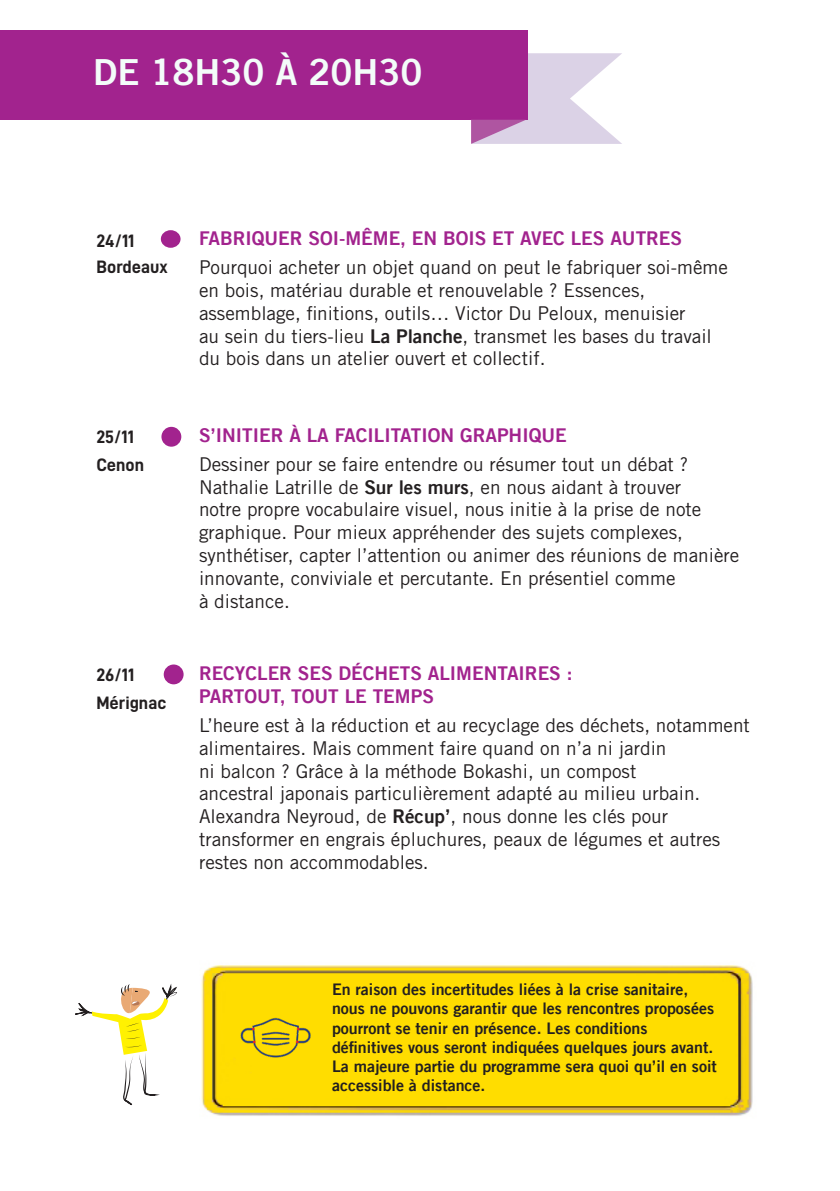
<style>
.page{position:relative;width:840px;height:1191px;background:#fff}
.page>*{position:absolute;margin:0;border:0;box-sizing:border-box;transform-origin:0 0}
.t1{font:36px "Trade Gothic LT Bold Two";color:#f3fcf9}
.t2{font:19px/22.8px "Trade Gothic LT Std";color:#231f20}
.t3{font:19px/22.8px "Trade Gothic Bold Two";color:#a2238e}
.t4{font:18px "D DIN Bold";color:#231f20}
.t5{font:16px/19.2px "Trade Gothic Bold Two";color:#231f20}
.s1{font-family:"Trade Gothic Bold Two"}
</style>
<div class="page">
<svg style="left:75px;top:984px;width:102px;height:121px"></svg>
<div style="left:0;top:30px;width:526px;height:90px;background:#a2238e"></div>
<svg style="left:471px;top:53px;width:151px;height:91px"></svg>
<div style="left:164px;top:664px;width:19px;height:20px;background:#a2238e;border-radius:50%"></div>
<img style="left:201px;top:965px;width:552px;height:151px">
<div style="left:161px;top:230px;width:19px;height:18px;background:#a2238e;border-radius:50%"></div>
<div style="left:161px;top:427px;width:20px;height:20px;background:#a2238e;border-radius:50%"></div>
<img style="left:232px;top:1014px;width:84px;height:46px">
<p class="t1" style="left:93px;top:49px;width:330px">DE 18H30 À 20H30</p>
<p class="t4" style="left:96px;top:230px;width:40px">24/11</p>
<p class="t4" style="left:96px;top:256px;width:73px">Bordeaux</p>
<p class="t4" style="left:96px;top:427px;width:39px">25/11</p>
<p class="t4" style="left:96px;top:455px;width:49px">Cenon</p>
<p class="t4" style="left:96px;top:665px;width:39px">26/11</p>
<p class="t4" style="left:96px;top:693px;width:71px">Mérignac</p>
<p class="t3" style="left:199px;top:227px;width:484px">FABRIQUER SOI-MÊME, EN BOIS ET AVEC LES AUTRES</p>
<p class="t2" style="left:199px;top:256px;width:530px">Pourquoi acheter un objet quand on peut le fabriquer soi‑même en bois, matériau durable et renouvelable ? Essences, assemblage, finitions, outils… Victor Du Peloux, menuisier<br>au sein du tiers-lieu <span class="s1">La Planche</span>, transmet les bases du travail du bois dans un atelier ouvert et collectif.</p>
<p class="t3" style="left:199px;top:423px;width:369px">S’INITIER À LA FACILITATION GRAPHIQUE</p>
<p class="t2" style="left:199px;top:452px;width:541px">Dessiner pour se faire entendre ou résumer tout un débat ?<br>Nathalie Latrille de <span class="s1">Sur les murs</span>, en nous aidant à trouver<br>notre propre vocabulaire visuel, nous initie à la prise de note graphique. Pour mieux appréhender des sujets complexes, synthétiser, capter l’attention ou animer des réunions de manière innovante, conviviale et percutante. En présentiel comme<br>à distance.</p>
<p class="t3" style="left:199px;top:662px;width:375px">RECYCLER SES DÉCHETS ALIMENTAIRES :<br>PARTOUT, TOUT LE TEMPS</p>
<p class="t2" style="left:199px;top:713px;width:552px">L’heure est à la réduction et au recyclage des déchets, notamment alimentaires. Mais comment faire quand on n’a ni jardin<br>ni balcon ? Grâce à la méthode Bokashi, un compost<br>ancestral japonais particulièrement adapté au milieu urbain.<br>Alexandra Neyroud, de <span class="s1">Récup’</span>, nous donne les clés pour transformer en engrais épluchures, peaux de légumes et autres restes non accommodables.</p>
<p class="t5" style="left:332px;top:979px;width:383px">En raison des incertitudes liées à la crise sanitaire, nous ne pouvons garantir que les rencontres proposées pourront se tenir en présence. Les conditions définitives vous seront indiquées quelques jours avant.</p>
<p class="t5" style="left:332px;top:1056px;width:386px">La majeure partie du programme sera quoi qu’il en soit accessible à distance.</p>
</div>
